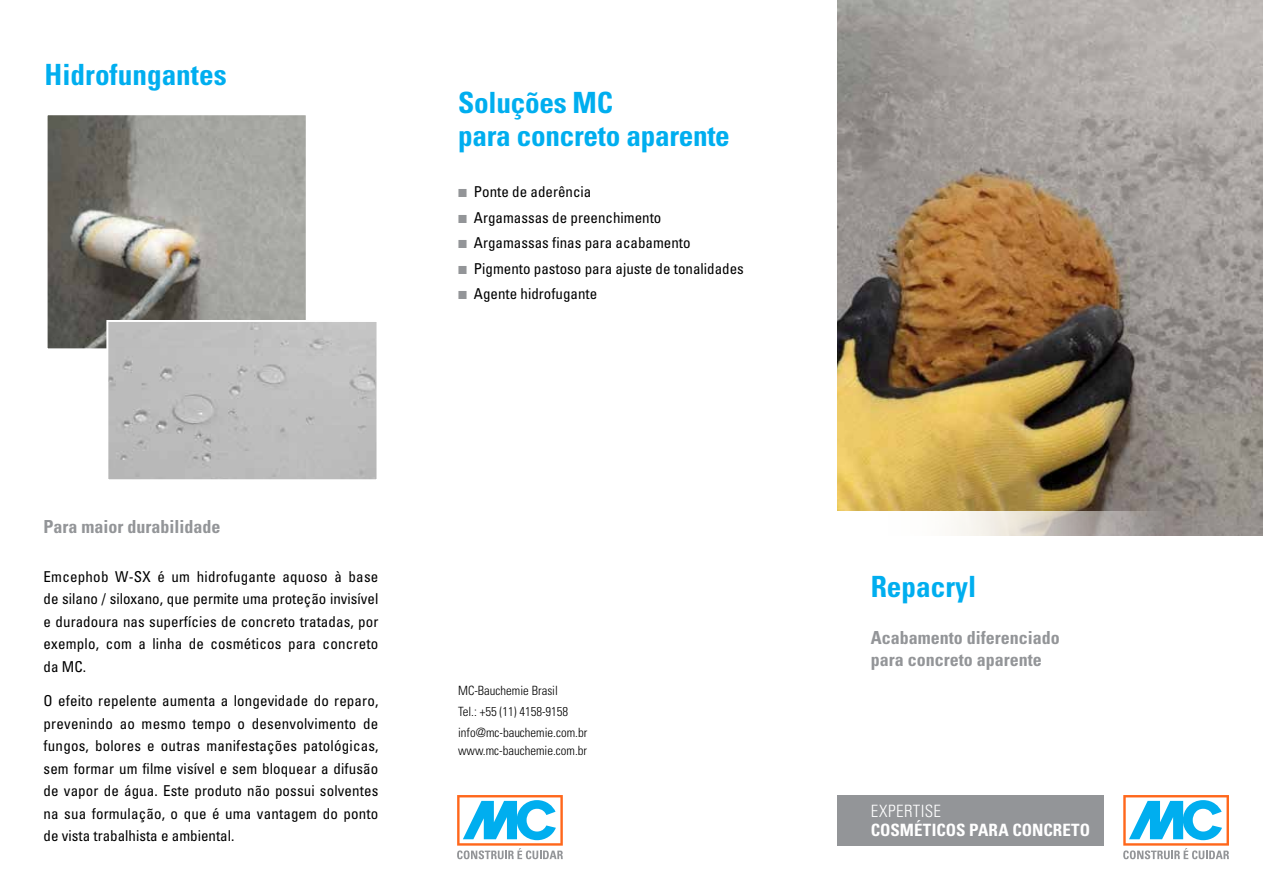
<style>
.page{position:relative;width:1263px;height:893px;background:#fff}
.page>*{position:absolute;margin:0;border:0;box-sizing:border-box;transform-origin:0 0}
.t1{font:700 condensed 29.25px/33px "Univers";letter-spacing:-.01em;color:#00aeef}
.t2{font:700 condensed 18px/22.5px "Univers";color:#939598}
.t3{font:700 condensed 16.95px "Univers";letter-spacing:.005em;color:#fff}
.t4{font:300 condensed 16.95px "Univers";letter-spacing:.025em;color:#fff}
.t5{font:condensed 15px/22.5px "Univers";color:#000;text-align:justify}
.t6{font:300 condensed 12.75px/21.3px "Univers";color:#000}
.s1{font-family:"European Pi Three";font-stretch:normal;font-size:13.5px;color:#939598}
</style>
<div class="page">
<img style="left:838px;top:0;width:425px;height:535px">
<svg style="left:838px;top:511px;width:326px;height:25px"></svg>
<img style="left:49px;top:116px;width:256px;height:231px">
<div style="left:45px;top:112px;width:264px;height:239px;border:3px solid #fff"></div>
<div style="left:838px;top:795px;width:266px;height:51px;background:#939598"></div>
<svg style="left:1123px;top:795px;width:106px;height:64px"></svg>
<svg style="left:457px;top:795px;width:106px;height:64px"></svg>
<div style="left:109px;top:323px;width:266px;height:155px;background:#bdbdbd"></div>
<div style="left:106px;top:320px;width:272px;height:161px;border:2px solid #fff"></div>
<h1 class="t1" style="left:45px;top:58px;width:183px">Hidrofungantes</h1>
<h1 class="t1" style="left:458px;top:86px;width:273px">Soluções MC<br>para concreto aparente</h1>
<p class="t5" style="left:458px;top:179px;width:287px;line-height:25.5px;text-align:left"><span class="s1">K</span> Ponte de aderência<br><span class="s1">K</span> Argamassas de preenchimento<br><span class="s1">K</span> Argamassas finas para acabamento<br><span class="s1">K</span> Pigmento pastoso para ajuste de tonalidades<br><span class="s1">K</span> Agente hidrofugante</p>
<p class="t2" style="left:44px;top:515px;width:178px">Para maior durabilidade</p>
<p class="t5" style="left:44px;top:565px;width:336px">Emcephob W-SX é um hidrofugante aquoso à base de silano / siloxano, que permite uma proteção invisível e duradoura nas superfícies de concreto tratadas, por exemplo, com a linha de cosméticos para concreto da MC.</p>
<p class="t5" style="left:44px;top:689px;width:337px">O efeito repelente aumenta a longevidade do reparo, prevenindo ao mesmo tempo o desenvolvimento de fungos, bolores e outras manifestações patológicas, sem formar um filme visível e sem bloquear a difusão de vapor de água. Este produto não possui solventes na sua formulação, o que é uma vantagem do ponto de vista trabalhista e ambiental.</p>
<p class="t6" style="left:458px;top:679px;width:131px">MC-Bauchemie Brasil<br>Tel.: +55 (11) 4158-9158 info@mc-bauchemie.com.br</p>
<p class="t6" style="left:458px;top:740px;width:130px">www.mc-bauchemie.com.br</p>
<h1 class="t1" style="left:871px;top:570px;width:107px">Repacryl</h1>
<p class="t2" style="left:871px;top:626px;width:190px">Acabamento diferenciado para concreto aparente</p>
<p class="t4" style="left:871px;top:801px;width:72px">EXPERTISE</p>
<p class="t3" style="left:871px;top:819px;width:221px">COSMÉTICOS PARA CONCRETO</p>
</div>
